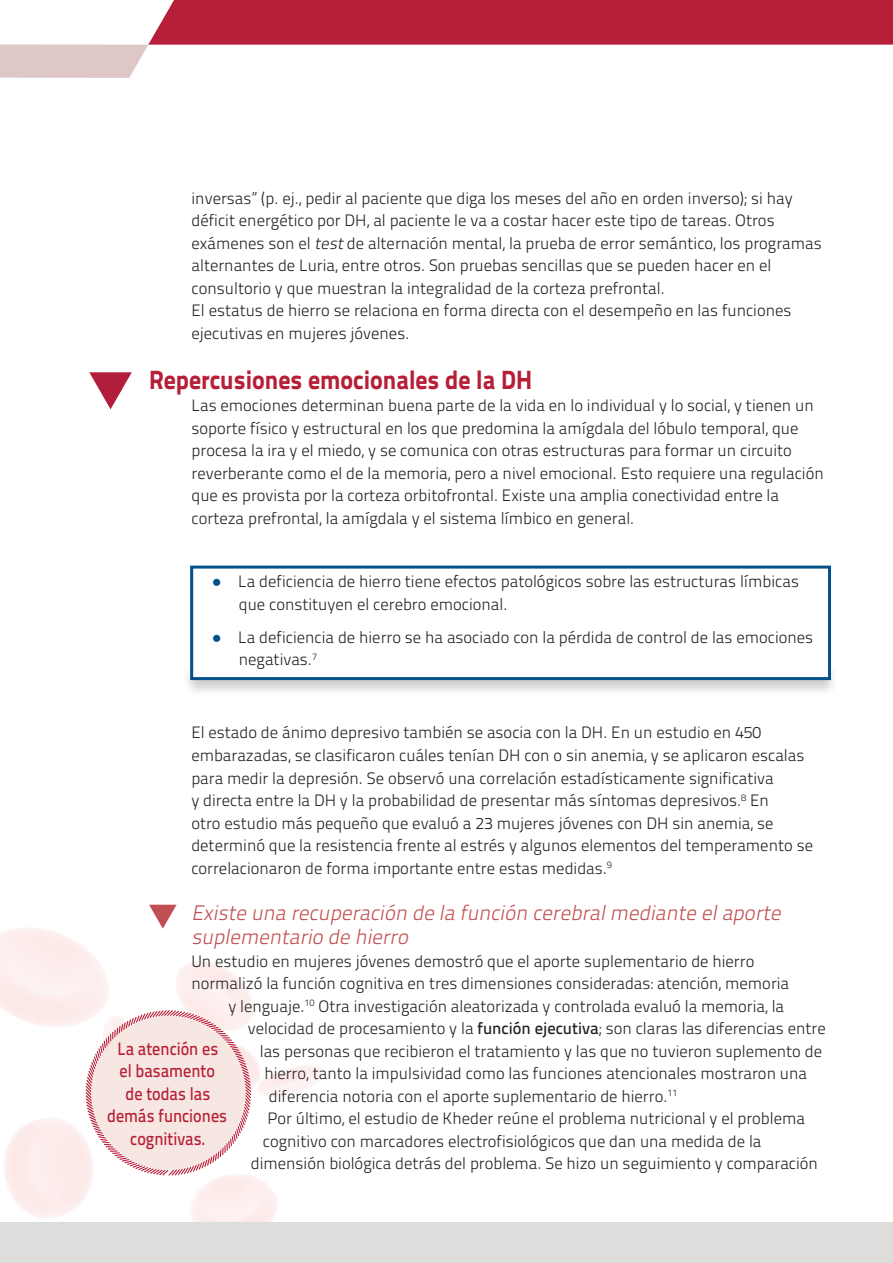
<style>
.page{position:relative;width:893px;height:1263px;background:#fff}
.page>*{position:absolute;margin:0;border:0;box-sizing:border-box;transform-origin:0 0}
.t1{font:26.4px "Titillium Text 25 L 999 wt";color:#b71e37;scale:.91 1}
.t2{font:italic 21px/24.2px "Titillium Text 25 L 250 wt";color:#c35051}
.t3{font:18px/22.5px "Titillium Text 25 L 600 wt";color:#b71e37;text-align:center;scale:.9 1}
.t4{font:16.5px/22.5px "Titillium Text 25 L 250 wt";color:#231f20}
.s1{font-style:italic}
.s2{font-family:"Arial";color:#01518b}
.s3{font-family:"Titillium Text 25 L 600 wt"}
</style>
<div class="page">
<svg style="left:0;top:0;width:893px;height:78px"></svg>
<div style="left:0;top:1222px;width:893px;height:41px;background:#dddddb"></div>
<svg style="left:89px;top:372px;width:43px;height:37px"></svg>
<svg style="left:149px;top:905px;width:28px;height:24px"></svg>
<div style="left:183px;top:663px;width:656px;height:34px;background:#231f20;opacity:.23"></div>
<div style="left:190px;top:566px;width:641px;height:114px;background:#fff;border:3px solid #01518b"></div>
<svg style="left:84px;top:1009px;width:168px;height:168px"></svg>
<p class="t4" style="left:192px;top:186px;width:632px">inversas” (p. ej., pedir al paciente que diga los meses del año en orden inverso); si hay déficit energético por DH, al paciente le va a costar hacer este tipo de tareas. Otros exámenes son el <span class="s1">test</span>de alternación mental, la prueba de error semántico, los programas alternantes de Luria, entre otros. Son pruebas sencillas que se pueden hacer en el consultorio y que muestran la integralidad de la corteza prefrontal.<br>El estatus de hierro se relaciona en forma directa con el desempeño en las funciones ejecutivas en mujeres jóvenes.</p>
<h1 class="t1" style="left:149px;top:359px;width:422px">Repercusiones emocionales de la DH</h1>
<p class="t4" style="left:192px;top:393px;width:634px">Las emociones determinan buena parte de la vida en lo individual y lo social, y tienen un soporte físico y estructural en los que predomina la amígdala del lóbulo temporal, que procesa la ira y el miedo, y se comunica con otras estructuras para formar un circuito reverberante como el de la memoria, pero a nivel emocional. Esto requiere una regulación que es provista por la corteza orbitofrontal. Existe una amplia conectividad entre la corteza prefrontal, la amígdala y el sistema límbico en general.</p>
<p class="t4" style="left:239px;top:569px;width:562px;text-indent:-27px"><span class="s2">●</span> La deficiencia de hierro tiene efectos patológicos sobre las estructuras límbicas que constituyen el cerebro emocional.</p>
<p class="t4" style="left:239px;top:625px;width:576px;text-indent:-27px"><span class="s2">●</span> La deficiencia de hierro se ha asociado con la pérdida de control de las emociones negativas.<sup>7</sup></p>
<p class="t4" style="left:191px;top:721px;width:623px">El estado de ánimo depresivo también se asocia con la DH. En un estudio en 450 embarazadas, se clasificaron cuáles tenían DH con o sin anemia, y se aplicaron escalas para medir la depresión. Se observó una correlación estadísticamente significativa<br>y directa entre la DH y la probabilidad de presentar más síntomas depresivos.<sup>8</sup> En<br>otro estudio más pequeño que evaluó a 23 mujeres jóvenes con DH sin anemia, se determinó que la resistencia frente al estrés y algunos elementos del temperamento se correlacionaron de forma importante entre estas medidas.<sup>9</sup></p>
<p class="t2" style="left:191px;top:900px;width:596px">Existe una recuperación de la función cerebralmediante elaporte suplementario de hierro</p>
<p class="t4" style="left:191px;top:949px;width:564px">Un estudio en mujeres jóvenes demostró que el aporte suplementario de hierro</p>
<p class="t4" style="left:191px;top:971px;width:599px">normalizó la función cognitiva en tres dimensiones consideradas: atención, memoria</p>
<p class="t4" style="left:228px;top:994px;width:557px">y lenguaje.<sup>10</sup> Otra investigación aleatorizada y controlada evaluó la memoria, la</p>
<p class="t4" style="left:248px;top:1016px;width:579px">velocidad de procesamiento y la <span class="s3">función ejecutiva</span>; son claras las diferencias entre</p>
<p class="t4" style="left:260px;top:1039px;width:564px">las personas que recibieron el tratamiento y las que no tuvieron suplemento de</p>
<p class="t4" style="left:264px;top:1061px;width:544px">hierro, tanto la impulsividad como las funciones atencionales mostraron una</p>
<p class="t4" style="left:269px;top:1084px;width:410px">diferencia notoria con el aporte suplementario de hierro.<sup>11</sup></p>
<p class="t4" style="left:267px;top:1106px;width:539px">Por último, el estudio de Kheder reúne el problema nutricional y el problema</p>
<p class="t4" style="left:263px;top:1129px;width:500px">cognitivo con marcadores electrofisiológicos que dan una medida de la</p>
<p class="t4" style="left:251px;top:1151px;width:569px">dimensión biológica detrás del problema. Se hizo un seguimiento y comparación</p>
<p class="t3" style="left:107px;top:1036px;width:135px">La atención es<br>el basamento<br>de todas las demás funciones cognitivas.</p>
</div>
